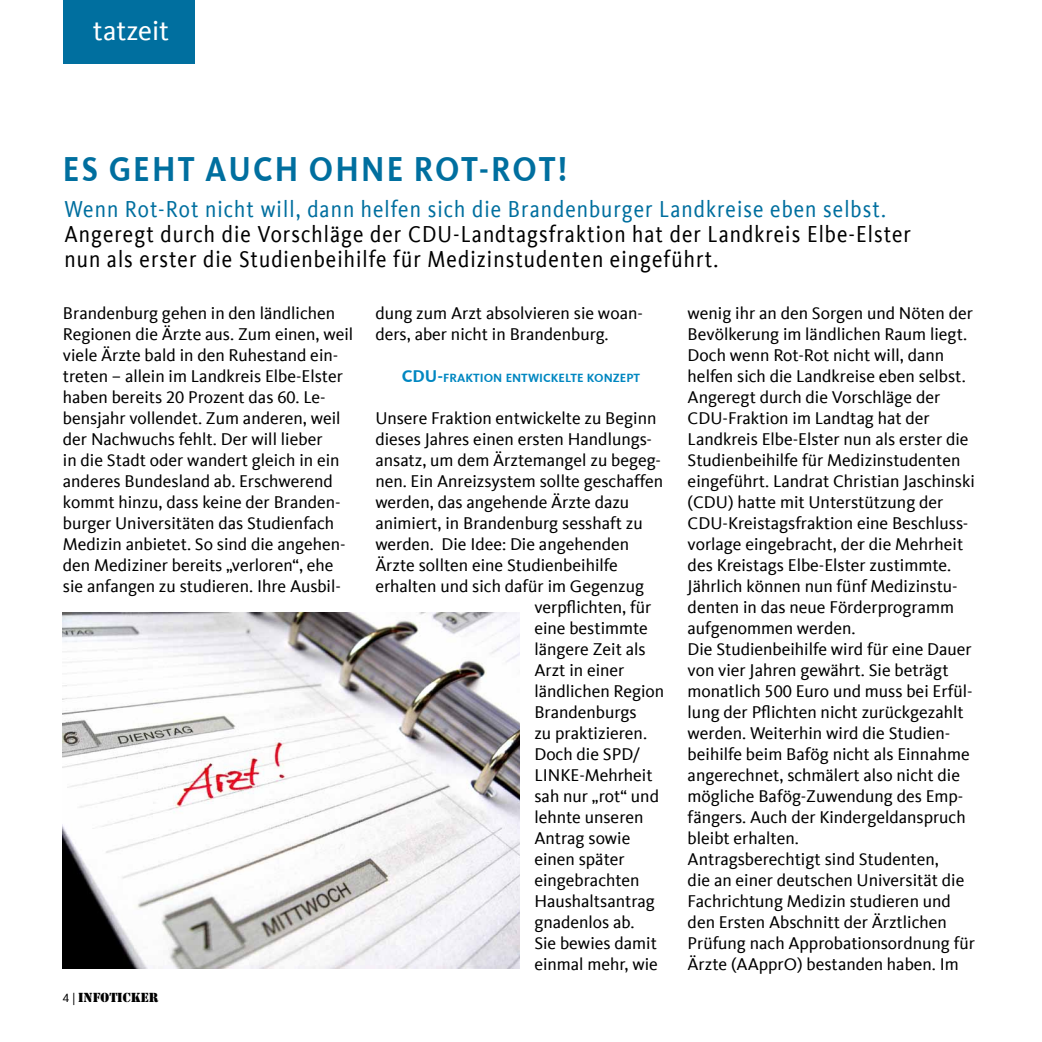
<style>
.page{position:relative;width:1042px;height:1042px;background:#fff}
.page>*{position:absolute;margin:0;border:0;box-sizing:border-box;transform-origin:0 0}
.t1{font:700 35.52px "CDU Kievit Tab";letter-spacing:.07em;color:#006f9f;scale:.88 1}
.t2{font:28px "CDU Kievit Tab";color:#fff}
.t3{font:23.8px/25.2px "CDU Kievit Tab";letter-spacing:.05em;color:#000;scale:.88 1}
.t4{font:23.8px "CDU Kievit Tab";letter-spacing:.05em;color:#006f9f;scale:.88 1}
.t5{font:17.5px/21px "CDU Kievit Tab";color:#000}
.t6{font:700 17.5px "CDU Kievit Tab";color:#0087c1}
.t7{font:700 12.25px "CDU Kievit Tab";color:#0087c1}
.t8{font:12.25px "Stencil Std";color:#000}
.s1{font-size:17.5px}
.s2{font-family:"CDU Kievit Tab"}
</style>
<div class="page">
<div style="left:63px;top:0;width:131px;height:63px;background:#006f9f"></div>
<img style="left:63px;top:613px;width:456px;height:356px">
<h2 class="t2" style="left:93px;top:15px;width:78px">tatzeit</h2>
<h1 class="t1" style="left:63px;top:148px;width:575px">ES GEHT AUCH OHNE ROT-ROT!</h1>
<h3 class="t4" style="left:64px;top:195px;width:935px">Wenn Rot-Rot nicht will, dann helfen sich die Brandenburger Landkreise eben selbst.</h3>
<h3 class="t3" style="left:64px;top:222px;width:963px">Angeregt durch die Vorschläge der CDU-Landtagsfraktion hat der Landkreis Elbe-Elster nun als erster die Studienbeihilfe für Medizinstudenten eingeführt.</h3>
<p class="t5" style="left:375px;top:303px;width:269px">dung zum Arzt absolvieren sie woan&shy;ders, aber nicht in Brandenburg.</p>
<p class="t6" style="left:402px;top:366px;width:13px">CDU</p>
<p class="t7" style="left:437px;top:371px;width:204px"><span class="s1">-</span>FRAKTION ENTWICKELTE KONZEPT</p>
<p class="t5" style="left:375px;top:408px;width:282px">Unsere Fraktion entwickelte zu Beginn</p>
<p class="t5" style="left:375px;top:429px;width:278px">dieses Jahres einen ersten Handlungs-</p>
<p class="t5" style="left:375px;top:450px;width:287px">ansatz, um dem Ärztemangel zu begeg-</p>
<p class="t5" style="left:375px;top:471px;width:289px">nen. Ein Anreizsystem sollte geschaffen</p>
<p class="t5" style="left:375px;top:492px;width:255px">werden, das angehende Ärzte dazu</p>
<p class="t5" style="left:375px;top:513px;width:269px">animiert, in Brandenburg sesshaft zu</p>
<p class="t5" style="left:375px;top:534px;width:255px">werden. Die Idee: Die angehenden</p>
<p class="t5" style="left:375px;top:555px;width:244px">Ärzte sollten eine Studienbeihilfe</p>
<p class="t5" style="left:375px;top:576px;width:270px">erhalten und sich dafür im Gegenzug</p>
<p class="t5" style="left:534px;top:597px;width:118px">verpflichten, für</p>
<p class="t5" style="left:534px;top:618px;width:115px">eine bestimmte</p>
<p class="t5" style="left:534px;top:639px;width:113px">längere Zeit als</p>
<p class="t5" style="left:534px;top:660px;width:92px">Arzt in einer</p>
<p class="t5" style="left:534px;top:681px;width:131px">ländlichen Region</p>
<p class="t5" style="left:534px;top:702px;width:104px">Brandenburgs</p>
<p class="t5" style="left:534px;top:723px;width:114px">zu praktizieren.</p>
<p class="t5" style="left:534px;top:744px;width:107px">Doch die SPD/</p>
<p class="t5" style="left:534px;top:765px;width:120px">LINKE-Mehrheit</p>
<p class="t5" style="left:534px;top:786px;width:126px">sah nur „rot“ und</p>
<p class="t5" style="left:534px;top:807px;width:111px">lehnte unseren</p>
<p class="t5" style="left:534px;top:828px;width:98px">Antrag sowie</p>
<p class="t5" style="left:534px;top:849px;width:92px">einen später</p>
<p class="t5" style="left:534px;top:870px;width:107px">eingebrachten</p>
<p class="t5" style="left:534px;top:891px;width:122px">Haushaltsantrag</p>
<p class="t5" style="left:534px;top:912px;width:102px">gnadenlos ab.</p>
<p class="t5" style="left:534px;top:933px;width:124px">Sie bewies damit</p>
<p class="t5" style="left:534px;top:954px;width:125px">einmal mehr, wie</p>
<p class="t5" style="left:63px;top:303px;width:292px">Brandenburg gehen in den ländlichen Regionen die Ärzte aus. Zum einen, weil viele Ärzte bald in den Ruhestand ein&shy;treten – allein im Landkreis Elbe-Elster haben bereits 20 Prozent das 60. Le&shy;bensjahr vollendet. Zum anderen, weil der Nachwuchs fehlt. Der will lieber<br>in die Stadt oder wandert gleich in ein anderes Bundesland ab. Erschwerend kommt hinzu, dass keine der Branden&shy;burger Universitäten das Studienfach Medizin anbietet. So sind die angehen&shy;den Mediziner bereits „verloren“, ehe sie anfangen zu studieren. Ihre Ausbil-</p>
<p class="t5" style="left:687px;top:303px;width:289px">wenig ihr an den Sorgen und Nöten der Bevölkerung im ländlichen Raum liegt.<br>Doch wenn Rot-Rot nicht will, dann helfen sich die Landkreise eben selbst.<br>Angeregt durch die Vorschläge der CDU-Fraktion im Landtag hat der Landkreis Elbe-Elster nun als erster die Studienbeihilfe für Medizinstudenten eingeführt. Landrat Christian Jaschinski (CDU) hatte mit Unterstützung der CDU-Kreistagsfraktion eine Beschluss&shy;vorlage eingebracht, der die Mehrheit des Kreistags Elbe-Elster zustimmte.<br>Jährlich können nun fünf Medizinstu&shy;denten in das neue Förderprogramm aufgenommen werden.<br>Die Studienbeihilfe wird für eine Dauer von vier Jahren gewährt. Sie beträgt monatlich 500 Euro und muss bei Erfül&shy;lung der Pflichten nicht zurückgezahlt werden. Weiterhin wird die Studien&shy;beihilfe beim Bafög nicht als Einnahme angerechnet, schmälert also nicht die mögliche Bafög-Zuwendung des Emp&shy;fängers. Auch der Kindergeldanspruch bleibt erhalten.<br>Antragsberechtigt sind Studenten,<br>die an einer deutschen Universität die Fachrichtung Medizin studieren und den Ersten Abschnitt der Ärztlichen Prüfung nach Approbationsordnung für Ärzte (AApprO) bestanden haben. Im</p>
<p class="t8" style="left:63px;top:989px;width:97px"><span class="s2">4 |</span> INFOTICKER</p>
</div>
